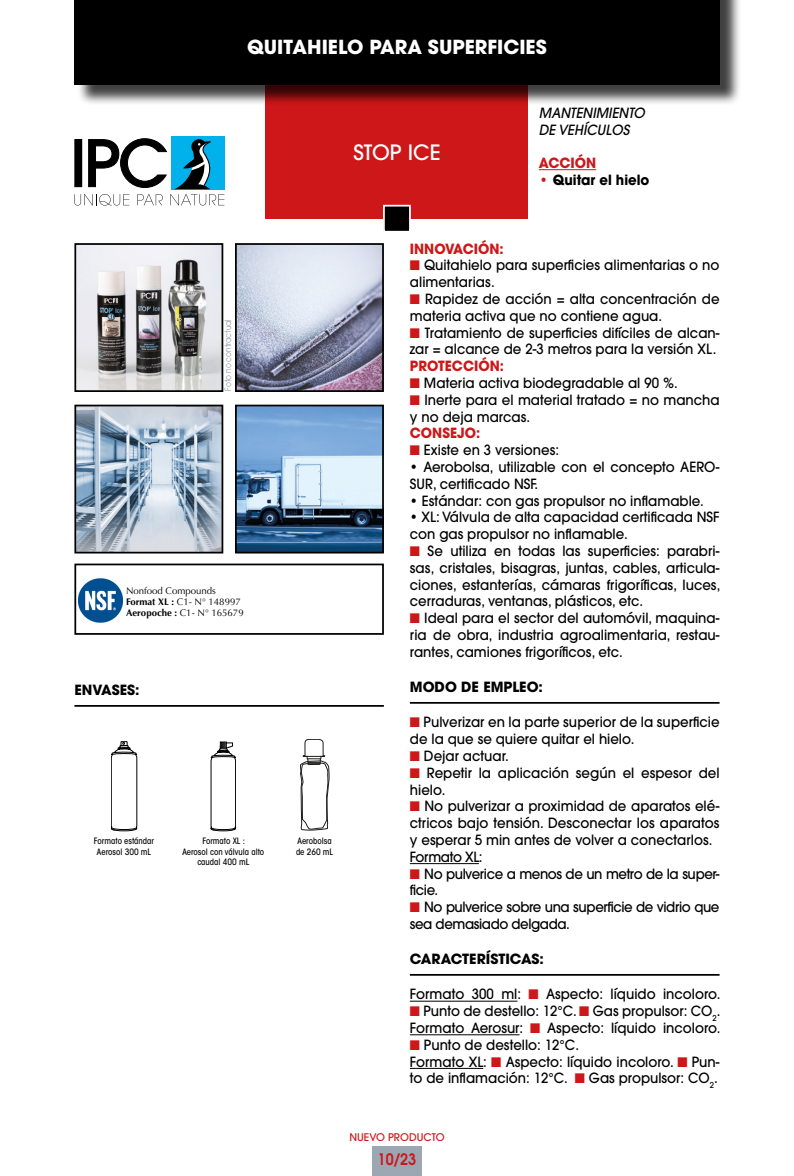
<style>
.page{position:relative;width:794px;height:1176px;background:#fff}
.page>*{position:absolute;margin:0;border:0;box-sizing:border-box;transform-origin:0 0}
.t1{font:500 21px "ITC Avant Garde Std";color:#fff}
.t2{font:700 19.25px "ITC Avant Garde Std";color:#fff}
.t3{font:600 15.75px "ITC Avant Garde Std";color:#cd1719;scale:.9 1}
.t4{font:500 14px/16.8px "ITC Avant Garde Std";color:#000;scale:.95 1}
.t5{font:500 14px/16.8px "ITC Avant Garde Std";letter-spacing:-.03em;color:#000;scale:.95 1}
.t6{font:700 14px "ITC Avant Garde Std";color:#000}
.t7{font:700 14px "ITC Avant Garde Std";color:#cd1719;scale:.95 1}
.t8{font:italic 500 14px "ITC Avant Garde Std";color:#000;scale:.95 1}
.t9{font:700 14px "ITC Avant Garde Std";color:#000;scale:.95 1}
.t10{font:500 10.5px "ITC Avant Garde Std";color:#cd1719}
.t11{font:9.62px "Optima";color:#000}
.t12{font:500 condensed 8.75px/10.5px "ITC Avant Garde Std";color:#000;text-align:center}
.t13{font:8.75px "ITC Avant Garde Std";color:#91989c;scale:.85 1}
.s1{font-weight:700}
.s2{color:#cd1719}
</style>
<div class="page">
<div style="left:74px;top:563px;width:310px;height:72px;border:2px solid #000"></div>
<div style="left:266px;top:79px;width:262px;height:140px;background:#cd1719"></div>
<div style="left:372px;top:1146px;width:50px;height:30px;background:#9ca7b3"></div>
<div style="left:171px;top:136px;width:53px;height:53px;background:#00b1eb"></div>
<svg style="left:74px;top:138px;width:150px;height:67px"></svg>
<div style="left:384px;top:206px;width:26px;height:26px;background:#000"></div>
<div style="left:383px;top:205px;width:28px;height:28px;border:2px solid #fff"></div>
<div style="left:77px;top:0;width:664px;height:106px;background:#000;opacity:.75"></div>
<div style="left:74px;top:0;width:645px;height:84px;background:#000"></div>
<hr style="left:410px;top:863px;width:69px;height:1px;background:#000">
<hr style="left:410px;top:1001px;width:107px;height:1px;background:#000">
<hr style="left:410px;top:1034px;width:109px;height:1px;background:#000">
<hr style="left:410px;top:1068px;width:73px;height:1px;background:#000">
<hr style="left:74px;top:705px;width:310px;height:2px;background:#000">
<hr style="left:410px;top:702px;width:309px;height:2px;background:#000">
<hr style="left:410px;top:974px;width:309px;height:1px;background:#000">
<hr style="left:539px;top:169px;width:57px;height:1px;background:#cd1719">
<img style="left:77px;top:246px;width:143px;height:143px">
<div style="left:74px;top:243px;width:149px;height:149px;border:2px solid #000"></div>
<img style="left:77px;top:408px;width:143px;height:142px">
<div style="left:74px;top:405px;width:149px;height:148px;border:2px solid #000"></div>
<img style="left:238px;top:246px;width:143px;height:143px">
<div style="left:235px;top:243px;width:149px;height:149px;border:2px solid #000"></div>
<img style="left:238px;top:408px;width:143px;height:142px">
<div style="left:235px;top:405px;width:149px;height:148px;border:2px solid #000"></div>
<svg style="left:111px;top:741px;width:26px;height:90px"></svg>
<svg style="left:300px;top:739px;width:29px;height:91px"></svg>
<img style="left:78px;top:578px;width:44px;height:45px">
<svg style="left:211px;top:742px;width:25px;height:89px"></svg>
<p class="t2" style="left:247px;top:34px;width:301px">QUITAHIELO PARA SUPERFICIES</p>
<p class="t13" style="left:223px;top:391px;width:86px;rotate:-90deg">Foto no contractual</p>
<p class="t11" style="left:126px;top:585px;width:91px">Nonfood Compounds</p>
<p class="t11" style="left:126px;top:596px;width:116px"><span class="s1">Format XL :</span> C1- N° 148997</p>
<p class="t11" style="left:126px;top:607px;width:119px"><span class="s1">Aeropoche :</span> C1- N° 165679</p>
<p class="t1" style="left:353px;top:139px;width:89px">STOP ICE</p>
<p class="t8" style="left:539px;top:104px;width:113px">MANTENIMIENTO</p>
<p class="t8" style="left:539px;top:121px;width:97px">DE VEHÍCULOS</p>
<p class="t7" style="left:539px;top:154px;width:62px">ACCIÓN</p>
<p class="t9" style="left:539px;top:171px;width:118px"><span class="s2">•</span> Quitar el hielo</p>
<p class="t7" style="left:410px;top:239px;width:100px">INNOVACIÓN:</p>
<p class="t4" style="left:410px;top:257px;width:327px"><span class="s2">■</span> Quitahielo para superficies alimentarias o no alimentarias.</p>
<p class="t4" style="left:410px;top:290px;width:327px"><span class="s2">■</span> Rapidez de acción = alta concentración de materia activa que no contiene agua.</p>
<p class="t4" style="left:410px;top:324px;width:327px"><span class="s2">■</span> Tratamiento de superficies difíciles de alcan&shy;zar = alcance de 2-3 metros para la versión XL.</p>
<p class="t7" style="left:410px;top:357px;width:101px">PROTECCIÓN:</p>
<p class="t4" style="left:410px;top:374px;width:284px"><span class="s2">■</span> Materia activa biodegradable al 90 %.</p>
<p class="t4" style="left:410px;top:391px;width:327px"><span class="s2">■</span> Inerte para el material tratado = no mancha y no deja marcas.</p>
<p class="t7" style="left:410px;top:424px;width:76px">CONSEJO:</p>
<p class="t4" style="left:410px;top:441px;width:158px"><span class="s2">■</span> Existe en 3 versiones:</p>
<p class="t4" style="left:410px;top:458px;width:327px">• Aerobolsa, utilizable con el concepto AERO-<br>SUR, certificado NSF.</p>
<p class="t4" style="left:410px;top:492px;width:311px">• Estándar: con gas propulsor no inflamable.</p>
<p class="t4" style="left:410px;top:509px;width:327px">• XL: Válvula de alta capacidad certificada NSF con gas propulsor no inflamable.</p>
<p class="t4" style="left:410px;top:542px;width:328px;text-align:justify"><span class="s2">■</span> Se utiliza en todas las superficies: parabri&shy;sas, cristales, bisagras, juntas, cables, articula&shy;ciones, estanterías, cámaras frigoríficas, luces, cerraduras, ventanas, plásticos, etc.</p>
<p class="t4" style="left:410px;top:609px;width:327px;text-align:justify"><span class="s2">■</span> Ideal para el sector del automóvil, maquina&shy;ria de obra, industria agroalimentaria, restau&shy;rantes, camiones frigoríficos, etc.</p>
<p class="t6" style="left:74px;top:681px;width:67px">ENVASES:</p>
<p class="t6" style="left:410px;top:678px;width:135px">MODO DE EMPLEO:</p>
<p class="t12" style="left:94px;top:836px;width:62px">Formato estándar</p>
<p class="t12" style="left:97px;top:846px;width:56px">Aerosol 300 mL</p>
<p class="t12" style="left:202px;top:836px;width:44px">Formato XL :</p>
<p class="t12" style="left:182px;top:846px;width:83px">Aerosol con válvula alto caudal 400 mL</p>
<p class="t12" style="left:297px;top:836px;width:36px">Aerobolsa</p>
<p class="t12" style="left:296px;top:846px;width:39px">de 260 mL</p>
<p class="t4" style="left:410px;top:714px;width:327px"><span class="s2">■</span> Pulverizar en la parte superior de la superficie de la que se quiere quitar el hielo.</p>
<p class="t4" style="left:410px;top:747px;width:105px"><span class="s2">■</span> Dejar actuar.</p>
<p class="t4" style="left:410px;top:764px;width:327px"><span class="s2">■</span> Repetir la aplicación según el espesor del hielo.</p>
<p class="t4" style="left:410px;top:798px;width:327px;text-align:justify"><span class="s2">■</span> No pulverizar a proximidad de aparatos elé&shy;ctricos bajo tensión. Desconectar los aparatos y esperar 5 min antes de volver a conectarlos.</p>
<p class="t5" style="left:410px;top:848px;width:78px">Formato XL:</p>
<p class="t5" style="left:410px;top:865px;width:327px"><span class="s2">■</span> No pulverice a menos de un metro de la super&shy;ficie.</p>
<p class="t5" style="left:410px;top:898px;width:327px"><span class="s2">■</span> No pulverice sobre una superficie de vidrio que sea demasiado delgada.</p>
<p class="t6" style="left:410px;top:950px;width:136px">CARACTERÍSTICAS:</p>
<p class="t4" style="left:410px;top:985px;width:328px">Formato 300 ml: <span class="s2">■</span> Aspecto: líquido incoloro.</p>
<p class="t4" style="left:410px;top:1002px;width:328px"><span class="s2">■</span> Punto de destello: 12°C. <span class="s2">■</span> Gas propulsor: CO<sub>2</sub>.</p>
<p class="t4" style="left:410px;top:1019px;width:328px">Formato Aerosur: <span class="s2">■</span> Aspecto: líquido incoloro.</p>
<p class="t4" style="left:410px;top:1036px;width:179px"><span class="s2">■</span> Punto de destello: 12°C.</p>
<p class="t4" style="left:410px;top:1053px;width:327px">Formato XL: <span class="s2">■</span> Aspecto: líquido incoloro. <span class="s2">■</span> Pun&shy;to de inflamación: 12°C. <span class="s2">■</span> Gas propulsor: CO<sub>2</sub>.</p>
<p class="t10" style="left:349px;top:1130px;width:97px">NUEVO PRODUCTO</p>
<p class="t3" style="left:378px;top:1149px;width:44px">10/23</p>
</div>
